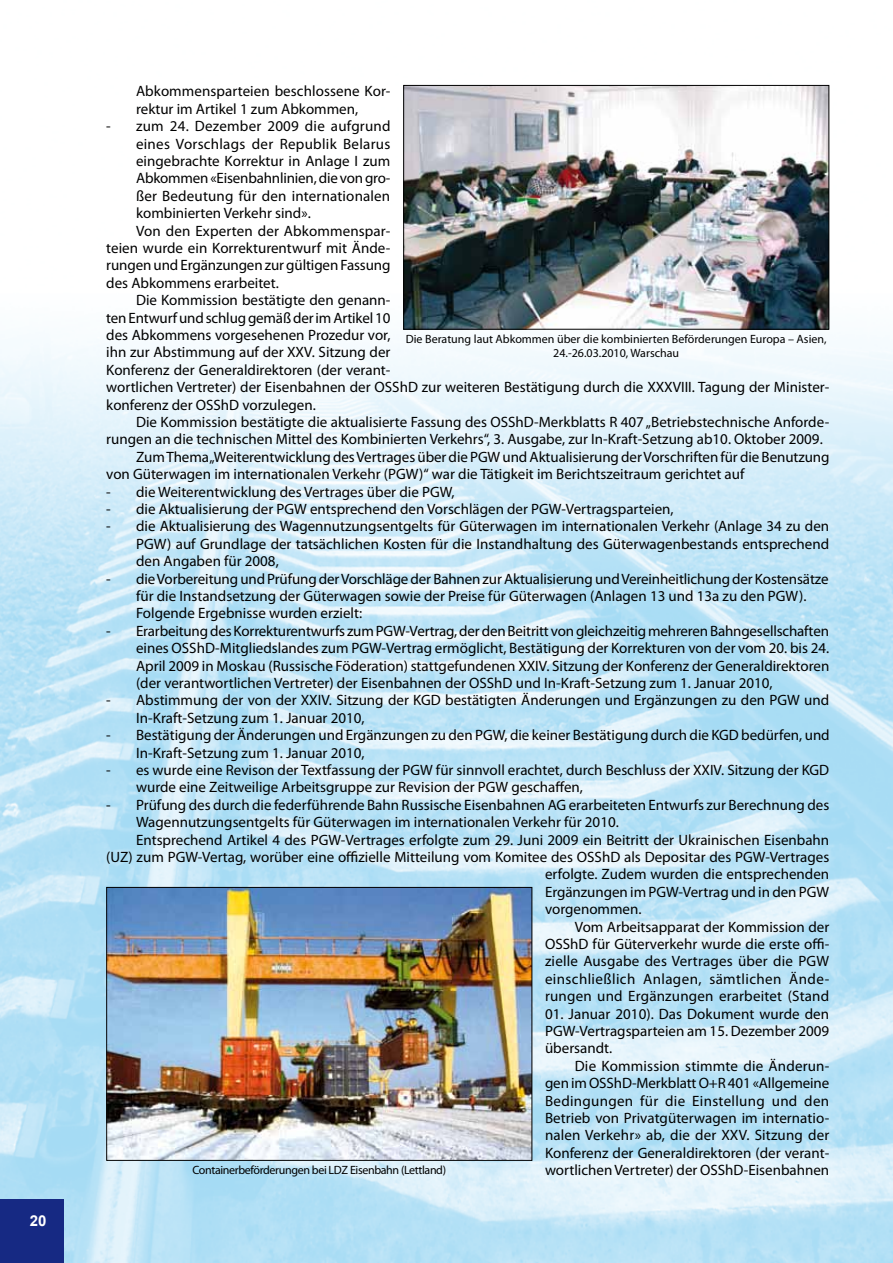
<style>
.page{position:relative;width:893px;height:1263px;background:#fff}
.page>*{position:absolute;margin:0;border:0;box-sizing:border-box;transform-origin:0 0}
.t1{font:15px/17.4px "Myriad Pro";color:#000}
.t2{font:15px "Myriad Pro";letter-spacing:.025em;color:#000}
.t3{font:15px "Myriad Pro";letter-spacing:.02em;color:#000}
.t4{font:700 15px "Arial";color:#fff}
.t5{font:12px/14.4px "Myriad Pro";color:#000;text-align:center}
.t6{font:12px "Myriad Pro";letter-spacing:-.03em;color:#000}
</style>
<div class="page">
<img style="left:0;top:84px;width:893px;height:1179px">
<div style="left:0;top:1199px;width:64px;height:64px;background:#162983"></div>
<img style="left:108px;top:889px;width:422px;height:270px">
<div style="left:106px;top:887px;width:426px;height:274px;border:1px solid #000"></div>
<img style="left:405px;top:87px;width:422px;height:241px">
<div style="left:403px;top:85px;width:426px;height:245px;border:1px solid #000"></div>
<p class="t4" style="left:30px;top:1211px;width:18px">20</p>
<p class="t1" style="left:136px;top:82px;width:256px">Abkommensparteien beschlossene Kor&shy;rektur im Artikel 1 zum Abkommen,</p>
<p class="t1" style="left:106px;top:117px;width:286px">- zum 24. Dezember 2009 die aufgrund</p>
<p class="t3" style="left:136px;top:134px;width:256px">eines Vorschlags der Republik Belarus</p>
<p class="t1" style="left:136px;top:152px;width:256px">eingebrachte Korrektur in Anlage I zum</p>
<p class="t1" style="left:136px;top:169px;width:256px">Abkommen «Eisenbahnlinien, die von gro-</p>
<p class="t1" style="left:136px;top:187px;width:256px">ßer Bedeutung für den internationalen</p>
<p class="t1" style="left:136px;top:204px;width:176px">kombinierten Verkehr sind».</p>
<p class="t1" style="left:136px;top:222px;width:256px">Von den Experten der Abkommenspar-</p>
<p class="t1" style="left:106px;top:239px;width:286px">teien wurde ein Korrekturentwurf mit Ände-</p>
<p class="t1" style="left:106px;top:256px;width:286px">rungen und Ergänzungen zur gültigen Fassung</p>
<p class="t1" style="left:106px;top:274px;width:174px">des Abkommens erarbeitet.</p>
<p class="t1" style="left:136px;top:291px;width:256px">Die Kommission bestätigte den genann-</p>
<p class="t1" style="left:106px;top:309px;width:286px">ten Entwurf und schlug gemäß der im Artikel 10</p>
<p class="t1" style="left:106px;top:326px;width:286px">des Abkommens vorgesehenen Prozedur vor,</p>
<p class="t1" style="left:106px;top:343px;width:286px">ihn zur Abstimmung auf der XXV. Sitzung der</p>
<p class="t1" style="left:106px;top:361px;width:286px">Konferenz der Generaldirektoren (der verant-</p>
<p class="t1" style="left:106px;top:378px;width:724px">wortlichen Vertreter) der Eisenbahnen der OSShD zur weiteren Bestätigung durch die XXXVIII. Tagung der Minister-</p>
<p class="t1" style="left:106px;top:396px;width:211px">konferenz der OSShD vorzulegen.</p>
<p class="t1" style="left:136px;top:413px;width:695px">Die Kommission bestätigte die aktualisierte Fassung des OSShD-Merkblatts R 407 „Betriebstechnische Anforde-</p>
<p class="t1" style="left:106px;top:430px;width:718px">rungen an die technischen Mittel des Kombinierten Verkehrs“, 3. Ausgabe, zur In-Kraft-Setzung ab10. Oktober 2009.</p>
<p class="t1" style="left:136px;top:448px;width:695px">Zum Thema „Weiterentwicklung des Vertrages über die PGW und Aktualisierung der Vorschriften für die Benutzung</p>
<p class="t1" style="left:106px;top:465px;width:640px">von Güterwagen im internationalen Verkehr (PGW)“ war die Tätigkeit im Berichtszeitraum gerichtet auf</p>
<p class="t1" style="left:106px;top:483px;width:350px">- die Weiterentwicklung des Vertrages über die PGW,</p>
<p class="t1" style="left:106px;top:500px;width:569px">- die Aktualisierung der PGW entsprechend den Vorschlägen der PGW-Vertragsparteien,</p>
<p class="t1" style="left:136px;top:517px;width:695px;text-align:justify;text-indent:-30px">- die Aktualisierung des Wagennutzungsentgelts für Güterwagen im internationalen Verkehr (Anlage 34 zu den PGW) auf Grundlage der tatsächlichen Kosten für die Instandhaltung des Güterwagenbestands entsprechend den Angaben für 2008,</p>
<p class="t1" style="left:136px;top:570px;width:694px;text-indent:-30px">- die Vorbereitung und Prüfung der Vorschläge der Bahnen zur Aktualisierung und Vereinheitlichung der Kostensätze für die Instandsetzung der Güterwagen sowie der Preise für Güterwagen (Anlagen 13 und 13а zu den PGW).<br>Folgende Ergebnisse wurden erzielt:</p>
<p class="t1" style="left:136px;top:622px;width:695px;text-align:justify;text-indent:-30px">- Erarbeitung des Korrekturentwurfs zum PGW-Vertrag, der den Beitritt von gleichzeitig mehreren Bahngesellschaften eines OSShD-Mitgliedslandes zum PGW-Vertrag ermöglicht, Bestätigung der Korrekturen von der vom 20. bis 24.<br>April 2009 in Moskau (Russische Föderation) stattgefundenen XXIV. Sitzung der Konferenz der Generaldirektoren (der verantwortlichen Vertreter) der Eisenbahnen der OSShD und In-Kraft-Setzung zum 1. Januar 2010,</p>
<p class="t1" style="left:136px;top:691px;width:695px;text-indent:-30px">- Abstimmung der von der XXIV. Sitzung der KGD bestätigten Änderungen und Ergänzungen zu den PGW und<br>In-Kraft-Setzung zum 1. Januar 2010,</p>
<p class="t1" style="left:136px;top:726px;width:695px;text-indent:-30px">- Bestätigung der Änderungen und Ergänzungen zu den PGW, die keiner Bestätigung durch die KGD bedürfen, und<br>In-Kraft-Setzung zum 1. Januar 2010,</p>
<p class="t1" style="left:136px;top:761px;width:695px;text-indent:-30px">- es wurde eine Revison der Textfassung der PGW für sinnvoll erachtet, durch Beschluss der XXIV. Sitzung der KGD wurde eine Zeitweilige Arbeitsgruppe zur Revision der PGW geschaffen,</p>
<p class="t1" style="left:106px;top:796px;width:724px">- Prüfung des durch die federführende Bahn Russische Eisenbahnen AG erarbeiteten Entwurfs zur Berechnung des</p>
<p class="t1" style="left:136px;top:813px;width:484px">Wagennutzungsentgelts für Güterwagen im internationalen Verkehr für 2010.</p>
<p class="t1" style="left:136px;top:831px;width:695px">Entsprechend Artikel 4 des PGW-Vertrages erfolgte zum 29. Juni 2009 ein Beitritt der Ukrainischen Eisenbahn</p>
<p class="t1" style="left:106px;top:848px;width:724px">(UZ) zum PGW-Vertag, worüber eine offizielle Mitteilung vom Komitee des OSShD als Depositar des PGW-Vertrages</p>
<p class="t1" style="left:545px;top:865px;width:286px">erfolgte. Zudem wurden die entsprechenden</p>
<p class="t1" style="left:545px;top:883px;width:286px">Ergänzungen im PGW-Vertrag und in den PGW</p>
<p class="t1" style="left:545px;top:900px;width:98px">vorgenommen.</p>
<p class="t1" style="left:575px;top:918px;width:256px">Vom Arbeitsapparat der Kommission der</p>
<p class="t1" style="left:545px;top:935px;width:286px">OSShD für Güterverkehr wurde die erste offi-</p>
<p class="t1" style="left:545px;top:952px;width:286px">zielle Ausgabe des Vertrages über die PGW</p>
<p class="t2" style="left:545px;top:969px;width:286px">einschließlich Anlagen, sämtlichen Ände-</p>
<p class="t1" style="left:545px;top:987px;width:286px">rungen und Ergänzungen erarbeitet (Stand</p>
<p class="t1" style="left:545px;top:1005px;width:286px;text-align:justify">01. Januar 2010). Das Dokument wurde den PGW-Vertragsparteien am 15. Dezember 2009 übersandt.</p>
<p class="t1" style="left:545px;top:1057px;width:286px;text-align:justify;text-indent:30px">Die Kommission stimmte die Änderun&shy;gen im OSShD-Merkblatt О+R 401 «Allgemeine Bedingungen für die Einstellung und den Betrieb von Privatgüterwagen im internatio&shy;nalen Verkehr» ab, die der XXV. Sitzung der Konferenz der Generaldirektoren (der verant-</p>
<p class="t6" style="left:192px;top:1162px;width:255px">Containerbeförderungen bei LDZ Eisenbahn (Lettland)</p>
<p class="t1" style="left:545px;top:1161px;width:286px">wortlichen Vertreter) der OSShD-Eisenbahnen</p>
<p class="t5" style="left:406px;top:331px;width:422px">Die Beratung laut Abkommen über die kombinierten Beförderungen Europa – Asien,<br>24.-26.03.2010, Warschau</p>
</div>
